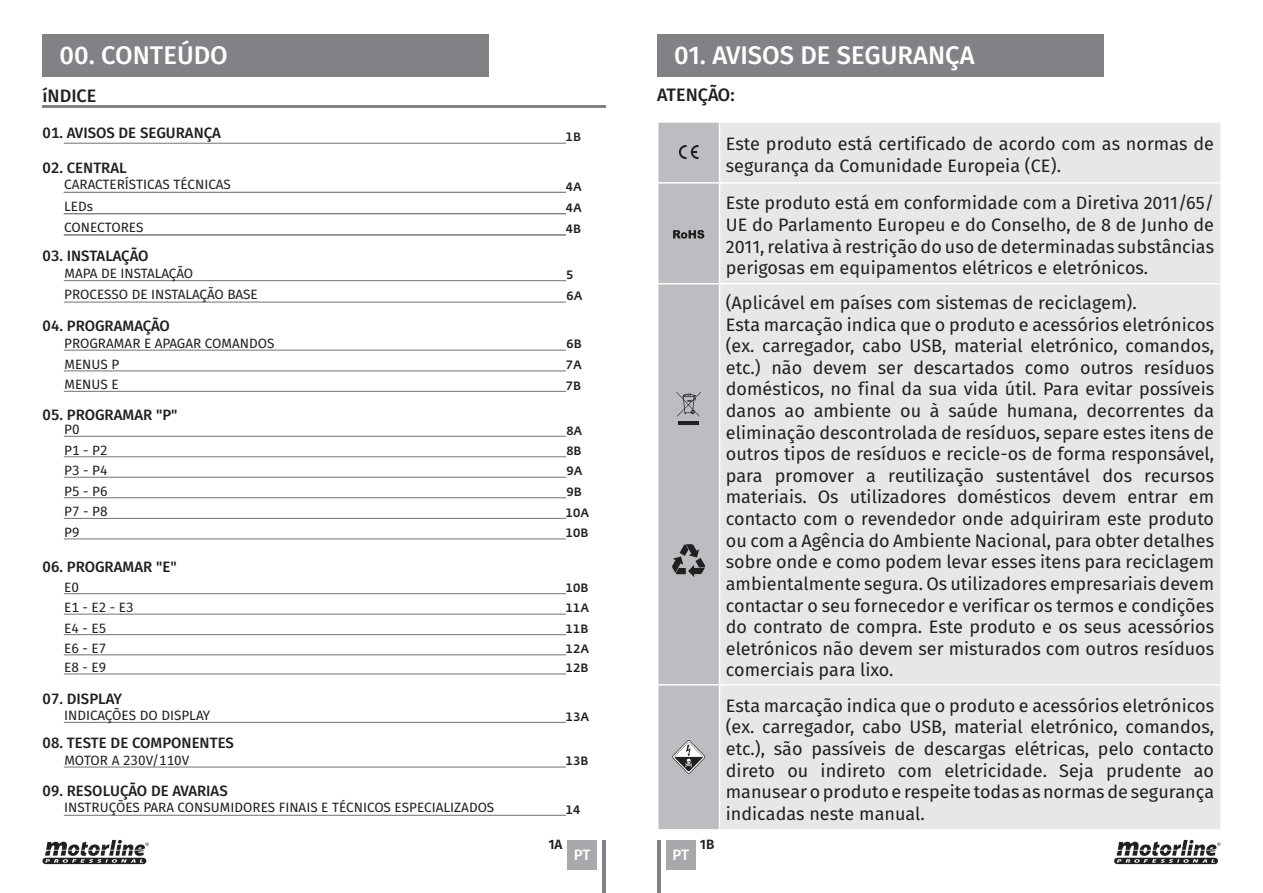
<style>
.page{position:relative;width:1263px;height:893px;background:#fff}
.page>*{position:absolute;margin:0;border:0;box-sizing:border-box;transform-origin:0 0}
.t1{font:500 25.5px "Fira Sans";color:#fff}
.t2{font:18px/21.6px "Fira Sans";color:#231f20;text-align:justify}
.t3{font:500 18px "Fira Sans";color:#231f20}
.Indice-titulo{font:500 15px "Fira Sans";color:#231f20}
.indice{font:500 15px "Fira Sans";color:#231f20}
.t4{font:500 15px "Fira Sans";color:#fff}
.indice-txt{font:13.5px "Fira Sans";color:#231f20}
.t5{font:600 13.5px "Fira Sans";color:#231f20}
.Paragraph_Style_3{font:500 12px "Fedra Sans Std";color:#231f20}
.numerosindice{font:500 12px "Fedra Sans Std";color:#231f20}
</style>
<div class="page">
<div style="left:666px;top:840px;width:30px;height:29px;background:#a8a9ad"></div>
<div style="left:567px;top:840px;width:30px;height:29px;background:#a8a9ad"></div>
<hr style="left:603px;top:840px;width:3px;height:53px;background:#808285">
<hr style="left:657px;top:840px;width:3px;height:53px;background:#808285">
<div style="left:657px;top:34px;width:446px;height:43px;background:#808285"></div>
<div style="left:43px;top:34px;width:446px;height:43px;background:#808285"></div>
<hr style="left:43px;top:105px;width:563px;height:3px;background:#808285">
<hr style="left:64px;top:143px;width:502px;height:1px;background:#808285">
<hr style="left:64px;top:280px;width:502px;height:1px;background:#808285">
<hr style="left:64px;top:302px;width:502px;height:1px;background:#808285">
<hr style="left:64px;top:766px;width:502px;height:2px;background:#808285">
<hr style="left:64px;top:722px;width:502px;height:1px;background:#808285">
<hr style="left:64px;top:350px;width:502px;height:1px;background:#808285">
<hr style="left:64px;top:815px;width:502px;height:1px;background:#808285">
<hr style="left:64px;top:456px;width:502px;height:1px;background:#808285">
<hr style="left:64px;top:518px;width:502px;height:1px;background:#808285">
<hr style="left:64px;top:391px;width:502px;height:1px;background:#808285">
<hr style="left:64px;top:497px;width:502px;height:1px;background:#808285">
<hr style="left:64px;top:614px;width:502px;height:1px;background:#808285">
<hr style="left:64px;top:370px;width:502px;height:1px;background:#808285">
<hr style="left:64px;top:477px;width:502px;height:1px;background:#808285">
<hr style="left:64px;top:538px;width:502px;height:1px;background:#808285">
<hr style="left:64px;top:436px;width:502px;height:1px;background:#808285">
<hr style="left:64px;top:593px;width:502px;height:1px;background:#808285">
<hr style="left:64px;top:634px;width:502px;height:1px;background:#808285">
<hr style="left:64px;top:654px;width:502px;height:1px;background:#808285">
<hr style="left:64px;top:673px;width:502px;height:1px;background:#808285">
<hr style="left:64px;top:192px;width:502px;height:1px;background:#808285">
<hr style="left:64px;top:213px;width:502px;height:1px;background:#808285">
<hr style="left:64px;top:234px;width:502px;height:1px;background:#808285">
<svg style="left:1114px;top:840px;width:106px;height:24px"></svg>
<svg style="left:43px;top:840px;width:106px;height:24px"></svg>
<div style="left:720px;top:123px;width:500px;height:160px;background:#e6e7e9"></div>
<div style="left:720px;top:284px;width:500px;height:545px;background:#e6e7e9"></div>
<hr style="left:719px;top:182px;width:501px;height:2px;background:#fff">
<hr style="left:719px;top:684px;width:501px;height:1px;background:#fff">
<svg style="left:658px;top:122px;width:61px;height:707px;background:#b9babd"></svg>
<p class="t1" style="left:60px;top:35px;width:170px">00. CONTEÚDO</p>
<p class="t1" style="left:674px;top:35px;width:302px">01. AVISOS DE SEGURANÇA</p>
<p class="t3" style="left:43px;top:81px;width:55px">íNDICE</p>
<p class="t3" style="left:657px;top:80px;width:79px">ATENÇÃO:</p>
<p class="indice" style="left:43px;top:121px;width:180px">01. AVISOS DE SEGURANÇA</p>
<p class="Indice-titulo" style="left:43px;top:155px;width:86px">02. CENTRAL</p>
<p class="indice-txt" style="left:64px;top:174px;width:168px">CARACTERÍSTICAS TÉCNICAS</p>
<p class="indice-txt" style="left:64px;top:196px;width:30px">LEDs</p>
<p class="indice-txt" style="left:64px;top:217px;width:81px">CONECTORES</p>
<p class="Indice-titulo" style="left:43px;top:244px;width:107px">03. INSTALAÇÃO</p>
<p class="indice-txt" style="left:64px;top:263px;width:130px">MAPA DE INSTALAÇÃO</p>
<p class="indice-txt" style="left:64px;top:284px;width:195px">PROCESSO DE INSTALAÇÃO BASE</p>
<p class="Indice-titulo" style="left:43px;top:314px;width:129px">04. PROGRAMAÇÃO</p>
<p class="indice-txt" style="left:64px;top:333px;width:212px">PROGRAMAR E APAGAR COMANDOS</p>
<p class="indice-txt" style="left:64px;top:354px;width:56px">MENUS P</p>
<p class="indice-txt" style="left:64px;top:374px;width:56px">MENUS E</p>
<p class="Indice-titulo" style="left:43px;top:402px;width:136px">05. PROGRAMAR "P"</p>
<p class="indice-txt" style="left:64px;top:419px;width:17px">P0</p>
<p class="indice-txt" style="left:64px;top:440px;width:45px">P1 - P2</p>
<p class="indice-txt" style="left:64px;top:460px;width:45px">P3 - P4</p>
<p class="indice-txt" style="left:64px;top:481px;width:45px">P5 - P6</p>
<p class="indice-txt" style="left:64px;top:502px;width:45px">P7 - P8</p>
<p class="indice-txt" style="left:64px;top:522px;width:17px">P9</p>
<p class="Indice-titulo" style="left:43px;top:554px;width:136px">06. PROGRAMAR "E"</p>
<p class="indice-txt" style="left:64px;top:577px;width:16px">E0</p>
<p class="indice-txt" style="left:64px;top:618px;width:44px">E4 - E5</p>
<p class="indice-txt" style="left:64px;top:638px;width:44px">E6 - E7</p>
<p class="indice-txt" style="left:64px;top:657px;width:44px">E8 - E9</p>
<p class="indice-txt" style="left:64px;top:597px;width:71px">E1 - E2 - E3</p>
<p class="Indice-titulo" style="left:43px;top:686px;width:81px">07. DISPLAY</p>
<p class="indice-txt" style="left:64px;top:706px;width:147px">INDICAÇÕES DO DISPLAY</p>
<p class="Indice-titulo" style="left:43px;top:731px;width:193px">08. TESTE DE COMPONENTES</p>
<p class="indice-txt" style="left:64px;top:750px;width:126px">MOTOR A 230V/110V</p>
<p class="Indice-titulo" style="left:43px;top:778px;width:187px">09. RESOLUÇÃO DE AVARIAS</p>
<p class="indice-txt" style="left:64px;top:797px;width:432px">INSTRUÇÕES PARA CONSUMIDORES FINAIS E TÉCNICOS ESPECIALIZADOS</p>
<p class="numerosindice" style="left:566px;top:130px;width:17px">1B</p>
<p class="numerosindice" style="left:566px;top:179px;width:17px">4A</p>
<p class="numerosindice" style="left:566px;top:200px;width:17px">4A</p>
<p class="numerosindice" style="left:566px;top:221px;width:17px">4B</p>
<p class="numerosindice" style="left:566px;top:267px;width:9px">5</p>
<p class="numerosindice" style="left:566px;top:289px;width:17px">6A</p>
<p class="Paragraph_Style_3" style="left:566px;top:337px;width:17px">6B</p>
<p class="Paragraph_Style_3" style="left:566px;top:357px;width:17px">7A</p>
<p class="Paragraph_Style_3" style="left:566px;top:378px;width:17px">7B</p>
<p class="Paragraph_Style_3" style="left:566px;top:423px;width:17px">8A</p>
<p class="Paragraph_Style_3" style="left:566px;top:443px;width:17px">8B</p>
<p class="Paragraph_Style_3" style="left:566px;top:464px;width:17px">9A</p>
<p class="Paragraph_Style_3" style="left:566px;top:484px;width:17px">9B</p>
<p class="Paragraph_Style_3" style="left:566px;top:505px;width:25px">10A</p>
<p class="Paragraph_Style_3" style="left:566px;top:525px;width:24px">10B</p>
<p class="Paragraph_Style_3" style="left:566px;top:580px;width:24px">10B</p>
<p class="Paragraph_Style_3" style="left:566px;top:621px;width:24px">11B</p>
<p class="Paragraph_Style_3" style="left:566px;top:641px;width:25px">12A</p>
<p class="Paragraph_Style_3" style="left:566px;top:660px;width:24px">12B</p>
<p class="Paragraph_Style_3" style="left:566px;top:601px;width:25px">11A</p>
<p class="numerosindice" style="left:566px;top:709px;width:25px">13A</p>
<p class="numerosindice" style="left:566px;top:753px;width:24px">13B</p>
<p class="Paragraph_Style_3" style="left:566px;top:802px;width:16px">14</p>
<p class="t5" style="left:548px;top:833px;width:16px">1A</p>
<p class="t5" style="left:700px;top:833px;width:16px">1B</p>
<p class="t4" style="left:574px;top:842px;width:18px">PT</p>
<p class="t4" style="left:672px;top:842px;width:18px">PT</p>
<p class="t2" style="left:726px;top:132px;width:490px">Este produto está certificado de acordo com as normas de segurança da Comunidade Europeia (CE).</p>
<p class="t2" style="left:726px;top:192px;width:490px">Este produto está em conformidade com a Diretiva 2011/65/ UE do Parlamento Europeu e do Conselho, de 8 de Junho de 2011, relativa à restrição do uso de determinadas substâncias perigosas em equipamentos elétricos e eletrónicos.</p>
<p class="t2" style="left:726px;top:291px;width:412px">(Aplicável em países com sistemas de reciclagem).</p>
<p class="t2" style="left:726px;top:313px;width:490px">Esta marcação indica que o produto e acessórios eletrónicos (ex. carregador, cabo USB, material eletrónico, comandos, etc.) não devem ser descartados como outros resíduos domésticos, no final da sua vida útil. Para evitar possíveis danos ao ambiente ou à saúde humana, decorrentes da eliminação descontrolada de resíduos, separe estes itens de outros tipos de resíduos e recicle-os de forma responsável, para promover a reutilização sustentável dos recursos materiais. Os utilizadores domésticos devem entrar em contacto com o revendedor onde adquiriram este produto ou com a Agência do Ambiente Nacional, para obter detalhes sobre onde e como podem levar esses itens para reciclagem ambientalmente segura. Os utilizadores empresariais devem contactar o seu fornecedor e verificar os termos e condições do contrato de compra. Este produto e os seus acessórios eletrónicos não devem ser misturados com outros resíduos comerciais para lixo.</p>
<p class="t2" style="left:726px;top:694px;width:490px">Esta marcação indica que o produto e acessórios eletrónicos (ex. carregador, cabo USB, material eletrónico, comandos, etc.), são passíveis de descargas elétricas, pelo contacto direto ou indireto com eletricidade. Seja prudente ao manusear o produto e respeite todas as normas de segurança indicadas neste manual.</p>
</div>
